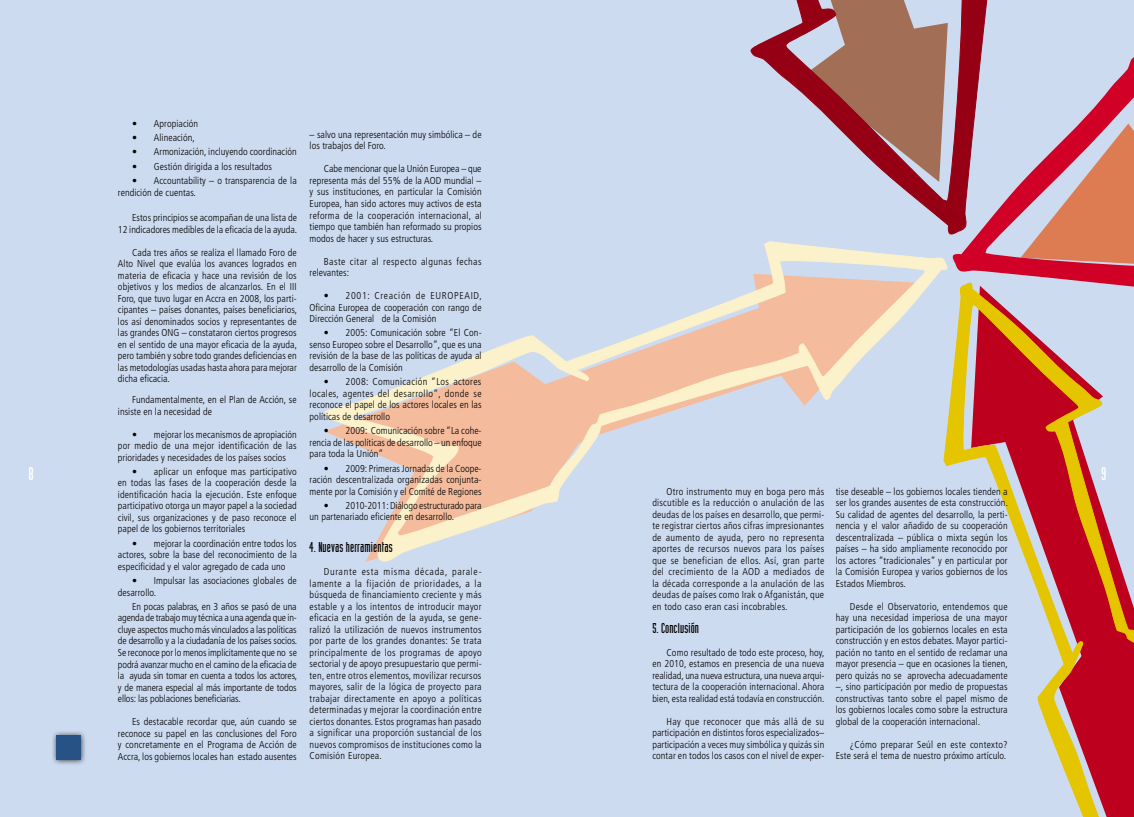
<style>
.page{position:relative;width:1134px;height:817px;background:#fff}
.page>*{position:absolute;margin:0;border:0;box-sizing:border-box;transform-origin:0 0}
.t1{font:18px "Industria Solid";color:#fff}
.t2{font:14px "Industria Solid";letter-spacing:.01em;color:#000}
.t3{font:300 condensed 10px/11.5px "Frutiger";letter-spacing:.005em;color:#000;text-align:justify}
.t4{font:300 condensed 10px/11.5px "Frutiger";letter-spacing:.04em;color:#000}
</style>
<div class="page">
<div style="left:0;top:0;width:567px;height:816px;background:#cddbf0"></div>
<svg style="left:325px;top:335px;width:242px;height:227px"></svg>
<div style="left:567px;top:0;width:567px;height:816px;background:#cddbf0"></div>
<svg style="left:567px;top:241px;width:381px;height:237px"></svg>
<svg style="left:952px;top:57px;width:182px;height:224px"></svg>
<svg style="left:943px;top:281px;width:191px;height:535px"></svg>
<svg style="left:750px;top:0;width:242px;height:235px"></svg>
<div style="left:51px;top:729px;width:36px;height:36px;background:#000;opacity:.75"></div>
<div style="left:57px;top:735px;width:24px;height:25px;background:#275286"></div>
<p class="t3" style="left:132px;top:117px;width:68px">• Apropiación</p>
<p class="t3" style="left:132px;top:132px;width:64px">• Alineación,</p>
<p class="t3" style="left:132px;top:146px;width:166px">• Armonización, incluyendo coordinación</p>
<p class="t3" style="left:132px;top:160px;width:141px">• Gestión dirigida a los resultados</p>
<p class="t3" style="left:118px;top:175px;width:180px;text-indent:14px">• Accountability – o transparencia de la rendición de cuentas.</p>
<p class="t3" style="left:118px;top:212px;width:181px;text-align:right">Estos principios se acompañan de una lista de<br>12 indicadores medibles de la eficacia de la ayuda.</p>
<p class="t3" style="left:118px;top:247px;width:181px;text-indent:14px">Cada tres años se realiza el llamado Foro de Alto Nivel que evalúa los avances logrados en materia de eficacia y hace una revisión de los objetivos y los medios de alcanzarlos. En el III Foro, que tuvo lugar en Accra en 2008, los parti&shy;cipantes – países donantes, países beneficiarios, los así denominados socios y representantes de las grandes ONG – constataron ciertos progresos en el sentido de una mayor eficacia de la ayuda, pero también y sobre todo grandes deficiencias en las metodologías usadas hasta ahora para mejorar dicha eficacia.</p>
<p class="t3" style="left:118px;top:394px;width:180px;text-indent:14px">Fundamentalmente, en el Plan de Acción, se insiste en la necesidad de</p>
<p class="t3" style="left:118px;top:428px;width:180px;text-indent:14px">• mejorar los mecanismos de apropiación por medio de una mejor identificación de las prioridades y necesidades de los países socios</p>
<p class="t3" style="left:118px;top:465px;width:180px;text-indent:14px">• aplicar un enfoque mas participativo en todas las fases de la cooperación desde la identificación hacia la ejecución. Este enfoque participativo otorga un mayor papel a la sociedad civil, sus organizaciones y de paso reconoce el papel de los gobiernos territoriales</p>
<p class="t3" style="left:118px;top:537px;width:180px;text-indent:14px">• mejorar la coordinación entre todos los actores, sobre la base del reconocimiento de la especificidad y el valor agregado de cada uno</p>
<p class="t3" style="left:118px;top:575px;width:180px;text-indent:14px">• Impulsar las asociaciones globales de desarrollo.</p>
<p class="t3" style="left:118px;top:600px;width:181px;text-indent:14px">En pocas palabras, en 3 años se pasó de una agenda de trabajo muy técnica a una agenda que in&shy;cluye aspectos mucho más vinculados a las políticas de desarrollo y a la ciudadanía de los países socios.<br>Se reconoce por lo menos implícitamente que no se podrá avanzar mucho en el camino de la eficacia de la ayuda sin tomar en cuenta a todos los actores, y de manera especial al más importante de todos ellos: las poblaciones beneficiarias.</p>
<p class="t3" style="left:118px;top:715px;width:180px;text-indent:14px">Es destacable recordar que, aún cuando se reconoce su papel en las conclusiones del Foro y concretamente en el Programa de Acción de Accra, los gobiernos locales han estado ausentes</p>
<p class="t3" style="left:310px;top:129px;width:173px">– salvo una representación muy simbólica – de los trabajos del Foro.</p>
<p class="t3" style="left:310px;top:163px;width:174px;text-indent:14px">Cabe mencionar que la Unión Europea – que representa más del 55% de la AOD mundial – y sus instituciones, en particular la Comisión Europea, han sido actores muy activos de esta reforma de la cooperación internacional, al tiempo que también han reformado su propios modos de hacer y sus estructuras.</p>
<p class="t4" style="left:310px;top:255px;width:173px;text-indent:14px">Baste citar al respecto algunas fechas relevantes:</p>
<p class="t3" style="left:310px;top:290px;width:174px;text-indent:14px">• 2001: Creación de EUROPEAID, Oficina Europea de cooperación con rango de Dirección General de la Comisión</p>
<p class="t3" style="left:310px;top:327px;width:173px;text-indent:14px">• 2005: Comunicación sobre “El Con&shy;senso Europeo sobre el Desarrollo”, que es una revisión de la base de las políticas de ayuda al desarrollo de la Comisión</p>
<p class="t3" style="left:310px;top:376px;width:174px;text-indent:14px">• 2008: Comunicación “Los actores locales, agentes del desarrollo”, donde se reconoce el papel de los actores locales en las políticas de desarrollo</p>
<p class="t3" style="left:310px;top:425px;width:174px;text-indent:14px">• 2009: Comunicación sobre “La cohe&shy;rencia de las políticas de desarrollo – un enfoque para toda la Unión”</p>
<p class="t3" style="left:310px;top:462px;width:173px;text-indent:14px">• 2009: Primeras Jornadas de la Coope&shy;ración descentralizada organizadas conjunta&shy;mente por la Comisión y el Comité de Regiones</p>
<p class="t3" style="left:310px;top:499px;width:173px;text-indent:14px">• 2010-2011: Diálogo estructurado para un partenariado eficiente en desarrollo.</p>
<h2 class="t2" style="left:310px;top:539px;width:85px">4. Nuevas herramientas</h2>
<p class="t3" style="left:310px;top:566px;width:174px;text-indent:14px">Durante esta misma década, parale&shy;lamente a la fijación de prioridades, a la búsqueda de financiamiento creciente y más estable y a los intentos de introducir mayor eficacia en la gestión de la ayuda, se gene&shy;ralizó la utilización de nuevos instrumentos por parte de los grandes donantes: Se trata principalmente de los programas de apoyo sectorial y de apoyo presupuestario que permi&shy;ten, entre otros elementos, movilizar recursos mayores, salir de la lógica de proyecto para trabajar directamente en apoyo a políticas determinadas y mejorar la coordinación entre ciertos donantes. Estos programas han pasado a significar una proporción sustancial de los nuevos compromisos de instituciones como la Comisión Europea.</p>
<h1 class="t1" style="left:28px;top:463px;width:7px">8</h1>
<h1 class="t1" style="left:1101px;top:464px;width:7px">9</h1>
<p class="t3" style="left:836px;top:485px;width:174px">tise deseable – los gobiernos locales tienden a ser los grandes ausentes de esta construcción.<br>Su calidad de agentes del desarrollo, la perti&shy;nencia y el valor añadido de su cooperación descentralizada – pública o mixta según los países – ha sido ampliamente reconocido por los actores “tradicionales” y en particular por la Comisión Europea y varios gobiernos de los Estados Miembros.</p>
<p class="t3" style="left:836px;top:600px;width:174px;text-indent:14px">Desde el Observatorio, entendemos que hay una necesidad imperiosa de una mayor participación de los gobiernos locales en esta construcción y en estos debates. Mayor partici&shy;pación no tanto en el sentido de reclamar una mayor presencia – que en ocasiones la tienen, pero quizás no se aprovecha adecuadamente –, sino participación por medio de propuestas constructivas tanto sobre el papel mismo de los gobiernos locales como sobre la estructura global de la cooperación internacional.</p>
<p class="t3" style="left:836px;top:738px;width:173px;text-align:right">¿Cómo preparar Seúl en este contexto?<br>Este será el tema de nuestro próximo artículo.</p>
<p class="t3" style="left:652px;top:485px;width:173px;text-indent:14px">Otro instrumento muy en boga pero más discutible es la reducción o anulación de las deudas de los países en desarrollo, que permi&shy;te registrar ciertos años cifras impresionantes de aumento de ayuda, pero no representa aportes de recursos nuevos para los países que se benefician de ellos. Así, gran parte del crecimiento de la AOD a mediados de la década corresponde a la anulación de las deudas de países como Irak o Afganistán, que en todo caso eran casi incobrables.</p>
<h2 class="t2" style="left:652px;top:620px;width:48px">5. Conclusión</h2>
<p class="t3" style="left:652px;top:646px;width:174px;text-indent:14px">Como resultado de todo este proceso, hoy, en 2010, estamos en presencia de una nueva realidad, una nueva estructura, una nueva arqui&shy;tectura de la cooperación internacional. Ahora bien, esta realidad está todavía en construcción.</p>
<p class="t3" style="left:652px;top:715px;width:173px;text-indent:14px">Hay que reconocer que más allá de su participación en distintos foros especializados– participación a veces muy simbólica y quizás sin contar en todos los casos con el nivel de exper-</p>
</div>
